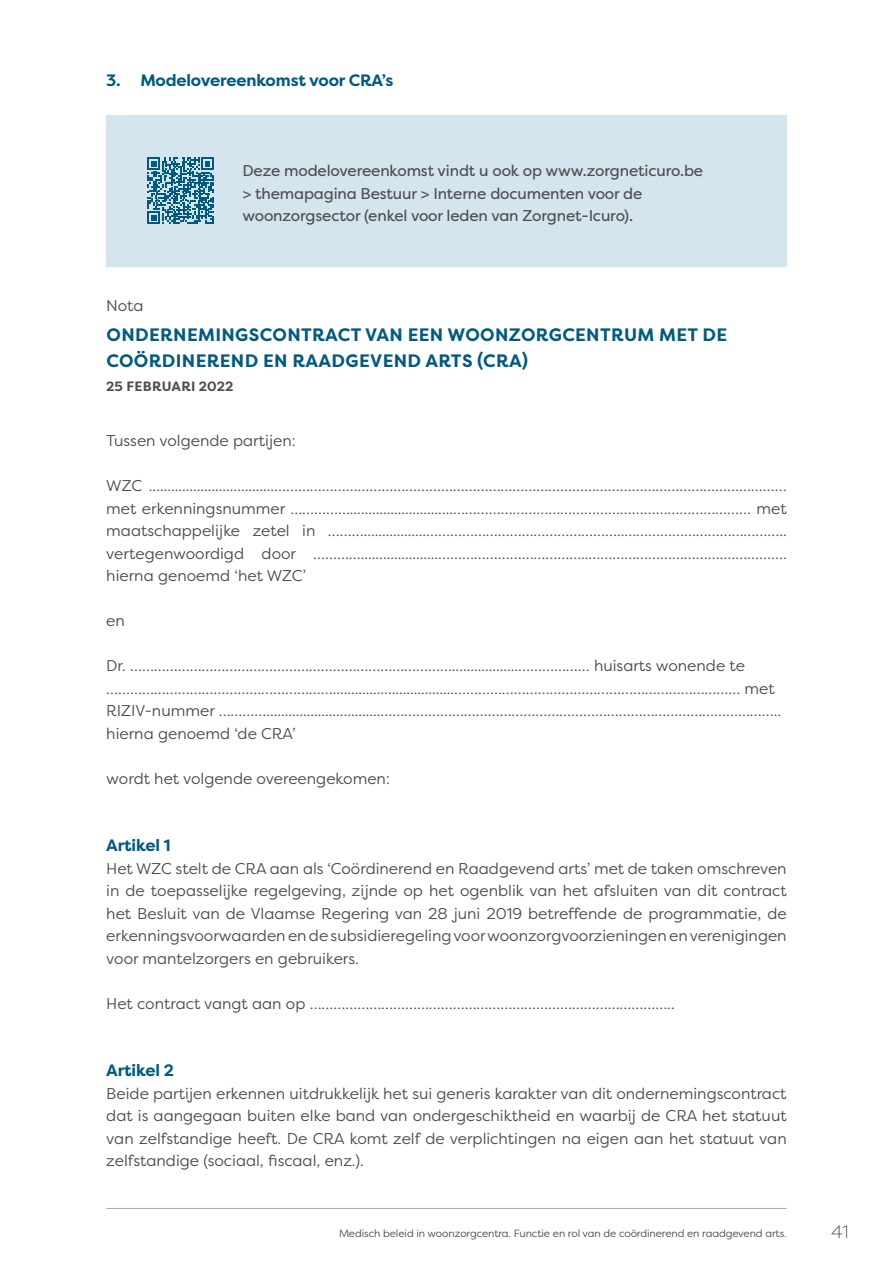
<style>
.page{position:relative;width:893px;height:1263px;background:#fff}
.page>*{position:absolute;margin:0;border:0;box-sizing:border-box;transform-origin:0 0}
.t1{font:700 18px/25.5px "Filson Pro";letter-spacing:.02em;color:#005b7f}
.t2{font:300 18px "Filson Pro";color:#4d4d4f}
.t3{font:700 16.5px "Filson Pro";letter-spacing:-.01em;color:#005b7f}
.t4{font:15.6px/22.5px "Filson Pro";color:#4d4d4f;text-align:justify}
.t5{font:15.6px/22.5px "Filson Pro";letter-spacing:-.01em;color:#4d4d4f}
.t6{font:700 13.5px "Filson Pro";letter-spacing:.015em;color:#4d4d4f}
.t7{font:10.5px "Filson Pro";letter-spacing:-.01em;color:#4d4d4f}
</style>
<div class="page">
<hr style="left:106px;top:1208px;width:681px;height:1px;background:#a7a9ac">
<div style="left:106px;top:115px;width:681px;height:151px;background:#d4e5ee"></div>
<svg style="left:147px;top:157px;width:67px;height:67px"></svg>
<p class="t3" style="left:106px;top:70px;width:289px">3. Modelovereenkomst voor CRA’s</p>
<p class="t5" style="left:242px;top:159px;width:462px">Deze modelovereenkomst vindt u ook op www.zorgneticuro.be &gt; themapagina Bestuur &gt; Interne documenten voor de woonzorgsector (enkel voor leden van Zorgnet-Icuro).</p>
<p class="t4" style="left:106px;top:294px;width:39px">Nota</p>
<p class="t1" style="left:106px;top:322px;width:622px">ONDERNEMINGSCONTRACT VAN EEN WOONZORGCENTRUM MET DE<br>COÖRDINEREND EN RAADGEVEND ARTS (CRA)</p>
<p class="t6" style="left:106px;top:377px;width:129px">25 FEBRUARI 2022</p>
<p class="t4" style="left:106px;top:429px;width:191px">Tussen volgende partijen:</p>
<p class="t4" style="left:106px;top:474px;width:682px">WZC ..................................………………………………………………………………………………………………………………… met erkenningsnummer ……………............................………………………………………………………………… met maatschappelijke zetel in ……….................…………………………………………..………………………………….. vertegenwoordigd door ………….....................………………………………..…………………………….……………. hierna genoemd ‘het WZC’</p>
<p class="t4" style="left:106px;top:609px;width:20px">en</p>
<p class="t4" style="left:106px;top:654px;width:676px;text-align:left">Dr. ………………………………………………………………………..................……………… huisarts wonende te ………………………………………………….................................……………………………………………………………… met RIZIV-nummer …………...............................……………………………………………………………………………………….. hierna genoemd ‘de CRA’</p>
<p class="t4" style="left:106px;top:767px;width:285px">wordt het volgende overeengekomen:</p>
<p class="t3" style="left:106px;top:835px;width:66px">Artikel 1</p>
<p class="t4" style="left:106px;top:857px;width:682px">Het WZC stelt de CRA aan als ‘Coördinerend en Raadgevend arts’ met de taken omschreven in de toepasselijke regelgeving, zijnde op het ogenblik van het afsluiten van dit contract het Besluit van de Vlaamse Regering van 28 juni 2019 betreffende de programmatie, de erkenningsvoorwaarden en de subsidieregeling voor woonzorgvoorzieningen en verenigingen voor mantelzorgers en gebruikers.</p>
<p class="t4" style="left:106px;top:992px;width:570px">Het contract vangt aan op ………………………………………………………………………………..</p>
<p class="t3" style="left:106px;top:1060px;width:69px">Artikel 2</p>
<p class="t4" style="left:106px;top:1082px;width:682px">Beide partijen erkennen uitdrukkelijk het sui generis karakter van dit ondernemingscontract dat is aangegaan buiten elke band van ondergeschiktheid en waarbij de CRA het statuut van zelfstandige heeft. De CRA komt zelf de verplichtingen na eigen aan het statuut van zelfstandige (sociaal, fiscaal, enz.).</p>
<p class="t7" style="left:339px;top:1227px;width:449px">Medisch beleid in woonzorgcentra. Functie en rol van de coördinerend en raadgevend arts.</p>
<p class="t2" style="left:831px;top:1220px;width:19px">41</p>
</div>
